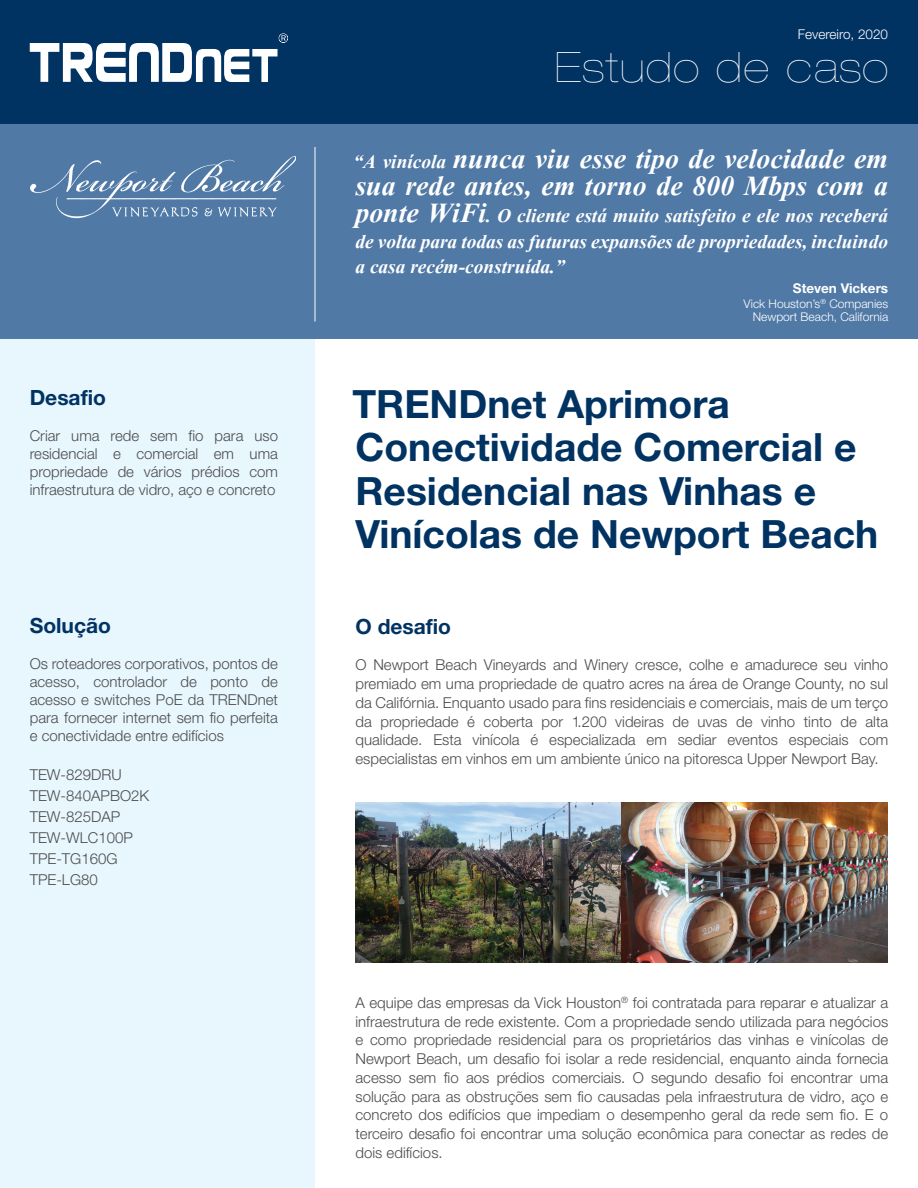
<style>
.page{position:relative;width:918px;height:1188px;background:#fff}
.page>*{position:absolute;margin:0;border:0;box-sizing:border-box;transform-origin:0 0}
.t1{font:900 expanded 42px "Helvetica Neue";letter-spacing:.04em;color:#fff}
.t2{font:700 39px/43.5px "Helvetica Neue";color:#003262}
.t3{font:700 34.5px/27px "Vijaya";color:#fff}
.t4{font:700 24px/25.5px "Vijaya";color:#fff;text-align:justify}
.t5{font:700 21px "Helvetica Neue";color:#003262}
.t6{font:300 15px/18.8px "Helvetica Neue";color:#4b4c4d;text-align:justify}
.t7{font:300 13.5px "Helvetica Neue";color:#fff}
.t8{font:700 13.5px "Helvetica Neue";color:#fff}
.t9{font:300 12px/13.5px "Helvetica Neue";color:#fff;text-align:right}
.s1{font-size:24px}
.s2{font-size:34.5px}
</style>
<div class="page">
<div style="left:0;top:339px;width:315px;height:849px;background:#e8f6fd"></div>
<div style="left:0;top:0;width:918px;height:138px;background:#003262"></div>
<div style="left:0;top:124px;width:918px;height:215px;background:#5079a6"></div>
<hr style="left:315px;top:147px;width:1px;height:174px;background:#fff">
<svg style="left:30px;top:33px;width:258px;height:49px"></svg>
<img style="left:356px;top:802px;width:266px;height:160px">
<img style="left:622px;top:802px;width:266px;height:160px">
<img style="left:30px;top:156px;width:266px;height:63px">
<h3 class="t5" style="left:30px;top:384px;width:78px">Desafio</h3>
<p class="t6" style="left:30px;top:426px;width:250px;line-height:18px">Criar uma rede sem fio para uso residencial e comercial em uma propriedade de vários prédios com infraestrutura de vidro, aço e concreto</p>
<h3 class="t5" style="left:30px;top:613px;width:83px">Solução</h3>
<p class="t6" style="left:30px;top:655px;width:250px;line-height:18px">Os roteadores corporativos, pontos de acesso, controlador de ponto de acesso e switches PoE da TRENDnet para fornecer internet sem fio perfeita e conectividade entre edifícios</p>
<p class="t6" style="left:30px;top:764px;width:121px;line-height:21px;text-align:left">TEW-829DRU<br>TEW-840APBO2K<br>TEW-825DAP<br>TEW-WLC100P<br>TPE-TG160G<br>TPE-LG80</p>
<p class="t7" style="left:798px;top:26px;width:92px">Fevereiro, 2020</p>
<h1 class="t1" style="left:555px;top:43px;width:335px">Estudo de caso</h1>
<h3 class="t3" style="left:354px;top:142px;width:536px"><span class="s1">“A vinícola</span> nunca viu esse tipo de velocidade em sua rede antes, em torno de 800 Mbps com a</h3>
<h3 class="t4" style="left:355px;top:200px;width:534px"><span class="s2">ponte WiFi</span>. O cliente está muito satisfeito e ele nos receberá de volta para todas as futuras expansões de propriedades, incluindo a casa recém-construída.”</h3>
<p class="t8" style="left:793px;top:279px;width:97px">Steven Vickers</p>
<p class="t9" style="left:744px;top:296px;width:146px">Vick Houston’s<sup>®</sup> Companies<br>Newport Beach, California</p>
<h2 class="t2" style="left:352px;top:381px;width:527px">TRENDnet Aprimora<br>Conectividade Comercial e<br>Residencial nas Vinhas e<br>Vinícolas de Newport Beach</h2>
<h3 class="t5" style="left:356px;top:613px;width:97px">O desafio</h3>
<p class="t6" style="left:356px;top:655px;width:534px">O Newport Beach Vineyards and Winery cresce, colhe e amadurece seu vinho premiado em uma propriedade de quatro acres na área de Orange County, no sul da Califórnia. Enquanto usado para fins residenciais e comerciais, mais de um terço da propriedade é coberta por 1.200 videiras de uvas de vinho tinto de alta qualidade. Esta vinícola é especializada em sediar eventos especiais com especialistas em vinhos em um ambiente único na pitoresca Upper Newport Bay.</p>
<p class="t6" style="left:355px;top:993px;width:534px">A equipe das empresas da Vick Houston<sup>®</sup> foi contratada para reparar e atualizar a infraestrutura de rede existente. Com a propriedade sendo utilizada para negócios e como propriedade residencial para os proprietários das vinhas e vinícolas de Newport Beach, um desafio foi isolar a rede residencial, enquanto ainda fornecia acesso sem fio aos prédios comerciais. O segundo desafio foi encontrar uma solução para as obstruções sem fio causadas pela infraestrutura de vidro, aço e concreto dos edifícios que impediam o desempenho geral da rede sem fio. E o terceiro desafio foi encontrar uma solução econômica para conectar as redes de dois edifícios.</p>
</div>
